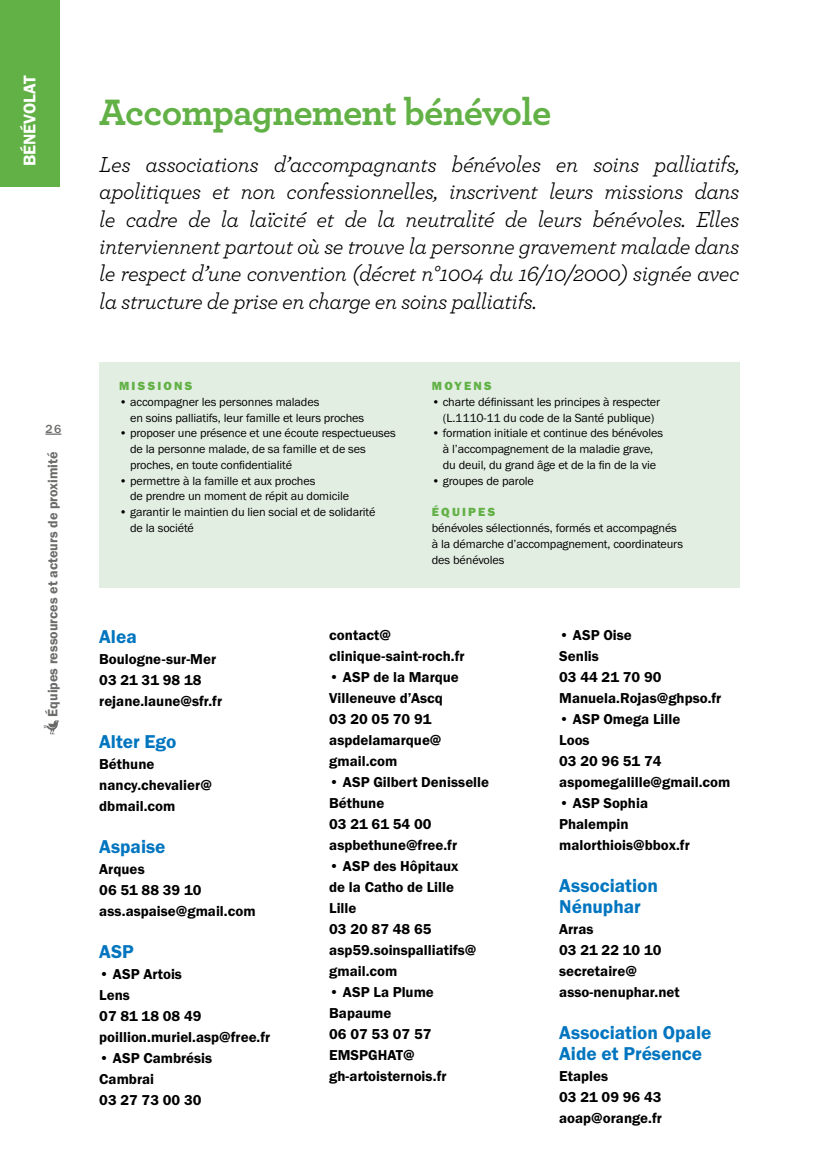
<style>
.page{position:relative;width:819px;height:1166px;background:#fff}
.page>*{position:absolute;margin:0;border:0;box-sizing:border-box;transform-origin:0 0}
.t1{font:700 38.5px "Archer";letter-spacing:-.02em;color:#62b146}
.t2{font:italic 22.75px/27.3px "Archer";letter-spacing:-.02em;color:#000;text-align:justify}
.t3{font:19.25px/21px "Franklin Gothic URW Dem";color:#0075bf}
.t4{font:17.5px "Franklin Gothic URW Dem";color:#fff}
.t5{font:14.88px/21px "Franklin Gothic URW Dem";color:#000}
.t6{font:14px "Franklin Gothic URW Dem";color:#6b6b6a}
.t7{font:12.25px/15.8px "Franklin Gothic URW Boo";letter-spacing:-.01em;color:#000}
.t8{font:12.25px "Franklin Gothic URW Hea";letter-spacing:.18em;color:#62b146}
.t9{font:500 12.25px "Franklin Gothic URW";color:#6b6b6a}
</style>
<div class="page">
<svg style="left:45px;top:433px;width:16px;height:2px"></svg>
<svg style="left:43px;top:720px;width:16px;height:14px"></svg>
<div style="left:99px;top:362px;width:640px;height:226px;background:#e3eee3"></div>
<div style="left:0;top:0;width:60px;height:186px;background:#62b146"></div>
<p class="t4" style="left:19px;top:166px;width:93px;rotate:-90deg">BÉNÉVOLAT</p>
<p class="t9" style="left:45px;top:421px;width:17px">26</p>
<p class="t6" style="left:44px;top:716px;width:267px;rotate:-90deg">Équipes ressources et acteurs de proximité</p>
<h1 class="t1" style="left:99px;top:82px;width:453px">Accompagnement bénévole</h1>
<p class="t2" style="left:99px;top:149px;width:642px">Les associations d’accompagnants bénévoles en soins palliatifs, apolitiques et non confessionnelles, inscrivent leurs missions dans le cadre de la laïcité et de la neutralité de leurs bénévoles. Elles interviennent partout où se trouve la personne gravement malade dans le respect d’une convention (décret n°1004 du 16/10/2000) signée avec la structure de prise en charge en soins palliatifs.</p>
<p class="t8" style="left:119px;top:378px;width:75px">MISSIONS</p>
<p class="t7" style="left:130px;top:394px;width:235px;text-indent:-11px">• accompagner les personnes malades<br>en soins palliatifs, leur famille et leurs proches</p>
<p class="t7" style="left:130px;top:425px;width:267px;text-indent:-11px">• proposer une présence et une écoute respectueuses de la personne malade, de sa famille et de ses proches, en toute confidentialité</p>
<p class="t7" style="left:130px;top:472px;width:220px;text-indent:-11px">• permettre à la famille et aux proches<br>de prendre un moment de répit au domicile</p>
<p class="t7" style="left:130px;top:504px;width:247px;text-indent:-11px">• garantir le maintien du lien social et de solidarité de la société</p>
<p class="t8" style="left:432px;top:378px;width:61px">MOYENS</p>
<p class="t7" style="left:432px;top:394px;width:230px;text-align:center">• charte définissant les principes à respecter (L.1110-11 du code de la Santé publique)</p>
<p class="t7" style="left:432px;top:425px;width:233px;text-align:center">• formation initiale et continue des bénévoles à l’accompagnement de la maladie grave,<br>du deuil, du grand âge et de la fin de la vie</p>
<p class="t7" style="left:432px;top:472px;width:104px">• groupes de parole</p>
<p class="t8" style="left:432px;top:504px;width:65px">ÉQUIPES</p>
<p class="t7" style="left:432px;top:520px;width:253px">bénévoles sélectionnés, formés et accompagnés à la démarche d’accompagnement, coordinateurs des bénévoles</p>
<p class="t3" style="left:99px;top:626px;width:39px">Alea</p>
<p class="t5" style="left:99px;top:648px;width:124px">Boulogne-sur-Mer<br>03 21 31 98 18 rejane.laune@sfr.fr</p>
<p class="t3" style="left:99px;top:731px;width:79px">Alter Ego</p>
<p class="t5" style="left:99px;top:753px;width:114px">Béthune nancy.chevalier@ dbmail.com</p>
<p class="t3" style="left:99px;top:836px;width:68px">Aspaise</p>
<p class="t5" style="left:99px;top:858px;width:158px">Arques<br>06 51 88 39 10 ass.aspaise@gmail.com</p>
<p class="t3" style="left:99px;top:941px;width:36px">ASP</p>
<p class="t5" style="left:99px;top:963px;width:173px">• ASP Artois<br>Lens<br>07 81 18 08 49 poillion.muriel.asp@free.fr</p>
<p class="t5" style="left:99px;top:1047px;width:114px">• ASP Cambrésis<br>Cambrai<br>03 27 73 00 30</p>
<p class="t5" style="left:329px;top:624px;width:137px">contact@ clinique-saint-roch.fr</p>
<p class="t5" style="left:329px;top:666px;width:131px">• ASP de la Marque<br>Villeneuve d’Ascq<br>03 20 05 70 91 aspdelamarque@ gmail.com</p>
<p class="t5" style="left:329px;top:771px;width:161px">• ASP Gilbert Denisselle<br>Béthune<br>03 21 61 54 00 aspbethune@free.fr</p>
<p class="t5" style="left:329px;top:855px;width:149px">• ASP des Hôpitaux de la Catho de Lille<br>Lille<br>03 20 87 48 65 asp59.soinspalliatifs@ gmail.com</p>
<p class="t5" style="left:329px;top:981px;width:119px">• ASP La Plume<br>Bapaume<br>06 07 53 07 57<br>EMSPGHAT@ gh-artoisternois.fr</p>
<p class="t5" style="left:559px;top:624px;width:164px">• ASP Oise<br>Senlis<br>03 44 21 70 90<br>Manuela.Rojas@ghpso.fr</p>
<p class="t5" style="left:559px;top:708px;width:173px">• ASP Omega Lille<br>Loos<br>03 20 96 51 74 aspomegalille@gmail.com</p>
<p class="t5" style="left:559px;top:792px;width:132px">• ASP Sophia<br>Phalempin malorthiois@bbox.fr</p>
<p class="t3" style="left:559px;top:875px;width:100px">Association<br>Nénuphar</p>
<p class="t5" style="left:559px;top:918px;width:122px">Arras<br>03 21 22 10 10 secretaire@ asso-nenuphar.net</p>
<p class="t3" style="left:559px;top:1022px;width:154px">Association Opale<br>Aide et Présence</p>
<p class="t5" style="left:559px;top:1065px;width:104px">Etaples<br>03 21 09 96 43 aoap@orange.fr</p>
</div>
